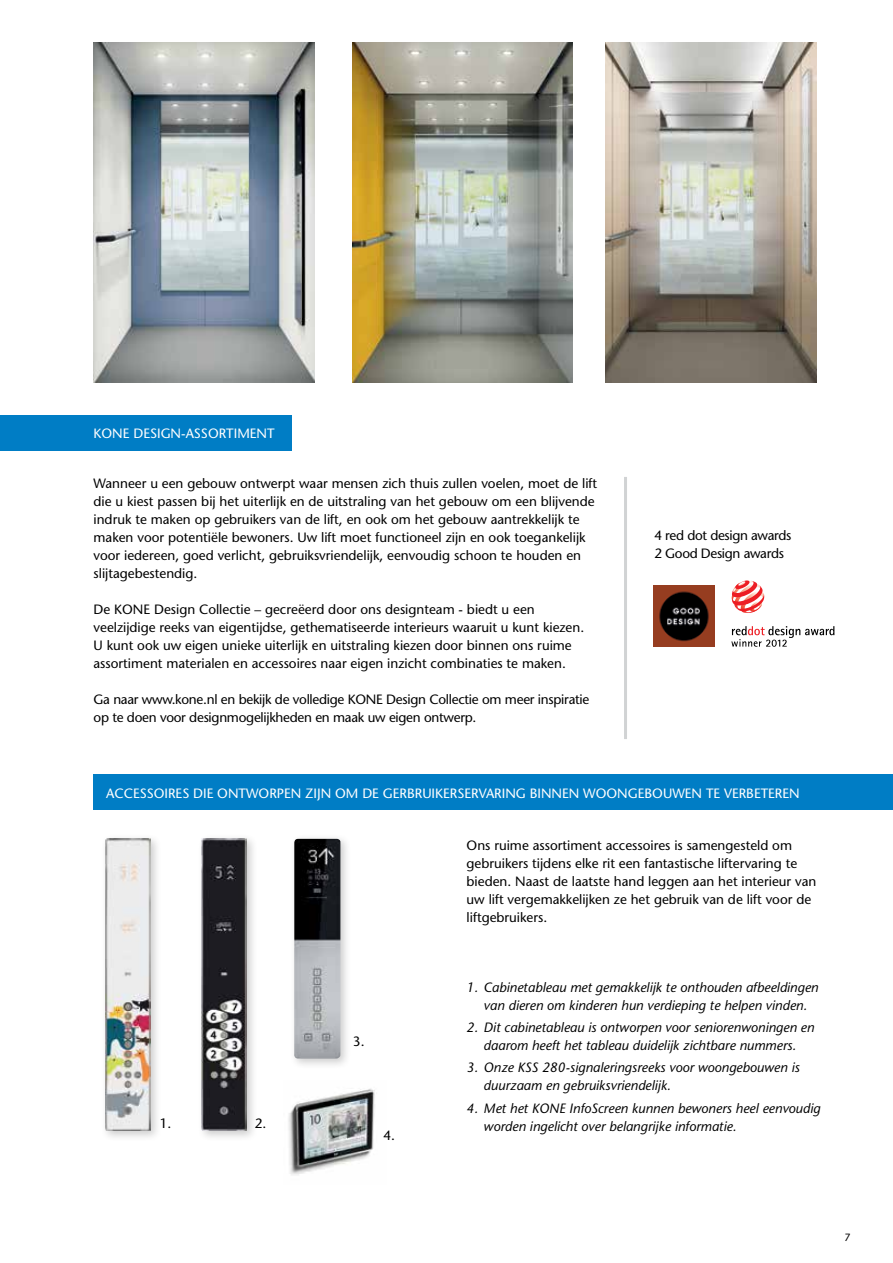
<style>
.page{position:relative;width:893px;height:1263px;background:#fff}
.page>*{position:absolute;margin:0;border:0;box-sizing:border-box;transform-origin:0 0}
.t1{font:13.5px/18px "Stone Sans";color:#000}
.t2{font:italic 13.5px/18px "Stone Sans";color:#000;text-align:center}
.t3{font:13.5px/18px "Stone Sans";letter-spacing:-.02em;color:#000}
.t4{font:13.5px "Stone Sans";color:#fff}
.t5{font:13.5px/18px "Stone Sans";letter-spacing:-.025em;color:#000}
.t6{font:10.5px "Stone Sans";color:#000}
</style>
<div class="page">
<div style="left:94px;top:774px;width:799px;height:36px;background:#007dc5"></div>
<img style="left:288px;top:1088px;width:87px;height:87px">
<div style="left:289px;top:833px;width:63px;height:236px;background:#000;opacity:.2"></div>
<img style="left:294px;top:839px;width:46px;height:220px">
<img style="left:94px;top:43px;width:220px;height:339px">
<img style="left:352px;top:43px;width:221px;height:339px">
<img style="left:605px;top:43px;width:211px;height:339px">
<div style="left:0;top:415px;width:292px;height:36px;background:#007dc5"></div>
<div style="left:101px;top:833px;width:61px;height:309px;background:#000;opacity:.2"></div>
<img style="left:106px;top:839px;width:45px;height:292px">
<div style="left:197px;top:833px;width:61px;height:309px;background:#000;opacity:.2"></div>
<img style="left:202px;top:839px;width:45px;height:292px">
<img style="left:654px;top:585px;width:61px;height:61px">
<svg style="left:731px;top:626px;width:103px;height:21px"></svg>
<svg style="left:732px;top:580px;width:32px;height:33px"></svg>
<hr style="left:624px;top:477px;width:3px;height:262px;background:#d1d3d4">
<p class="t4" style="left:94px;top:425px;width:183px">KONE DESIGN-ASSORTIMENT</p>
<p class="t1" style="left:94px;top:474px;width:505px">Wanneer u een gebouw ontwerpt waar mensen zich thuis zullen voelen, moet de lift die u kiest passen bij het uiterlijk en de uitstraling van het gebouw om een blijvende indruk te maken op gebruikers van de lift, en ook om het gebouw aantrekkelijk te maken voor potentiële bewoners. Uw lift moet functioneel zijn en ook toegankelijk voor iedereen, goed verlicht, gebruiksvriendelijk, eenvoudig schoon te houden en slijtagebestendig.</p>
<p class="t1" style="left:94px;top:600px;width:492px">De KONE Design Collectie – gecreëerd door ons designteam - biedt u een veelzijdige reeks van eigentijdse, gethematiseerde interieurs waaruit u kunt kiezen.<br>U kunt ook uw eigen unieke uiterlijk en uitstraling kiezen door binnen ons ruime assortiment materialen en accessoires naar eigen inzicht combinaties te maken.</p>
<p class="t3" style="left:94px;top:690px;width:497px">Ga naar www.kone.nl en bekijk de volledige KONE Design Collectie om meer inspiratie op te doen voor designmogelijkheden en maak uw eigen ontwerp.</p>
<p class="t5" style="left:654px;top:526px;width:139px">4 red dot design awards<br>2 Good Design awards</p>
<p class="t4" style="left:106px;top:784px;width:695px">ACCESSOIRES DIE ONTWORPEN ZIJN OM DE GERBRUIKERSERVARING BINNEN WOONGEBOUWEN TE VERBETEREN</p>
<p class="t1" style="left:160px;top:1114px;width:13px">1.</p>
<p class="t1" style="left:255px;top:1114px;width:13px">2.</p>
<p class="t1" style="left:353px;top:1033px;width:13px">3.</p>
<p class="t1" style="left:383px;top:1126px;width:13px">4.</p>
<p class="t1" style="left:467px;top:836px;width:351px">Ons ruime assortiment accessoires is samengesteld om gebruikers tijdens elke rit een fantastische liftervaring te bieden. Naast de laatste hand leggen aan het interieur van uw lift vergemakkelijken ze het gebruik van de lift voor de liftgebruikers.</p>
<p class="t2" style="left:467px;top:978px;width:353px">1. Cabinetableau met gemakkelijk te onthouden afbeeldingen van dieren om kinderen hun verdieping te helpen vinden.</p>
<p class="t2" style="left:467px;top:1018px;width:349px">2. Dit cabinetableau is ontworpen voor seniorenwoningen en daarom heeft het tableau duidelijk zichtbare nummers.</p>
<p class="t2" style="left:484px;top:1059px;width:318px;text-align:left;text-indent:-17px">3. Onze KSS 280-signaleringsreeks voor woongebouwen is duurzaam en gebruiksvriendelijk.</p>
<p class="t2" style="left:484px;top:1099px;width:338px;text-align:left;text-indent:-17px">4. Met het KONE InfoScreen kunnen bewoners heel eenvoudig worden ingelicht over belangrijke informatie.</p>
<p class="t6" style="left:844px;top:1230px;width:8px">7</p>
</div>
